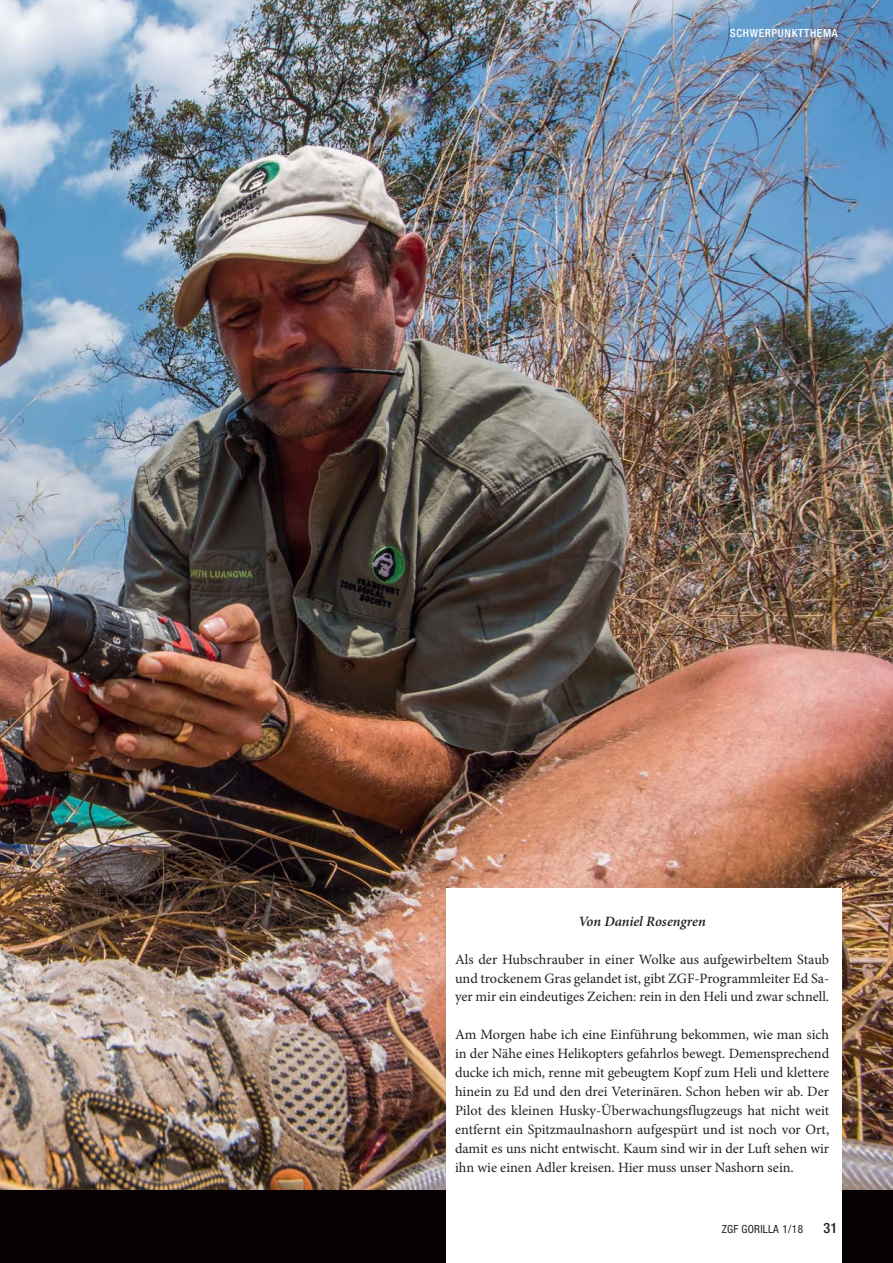
<style>
.page{position:relative;width:893px;height:1263px;background:#fff}
.page>*{position:absolute;margin:0;border:0;box-sizing:border-box;transform-origin:0 0}
.t1{font:14.25px/18.9px "Minion Pro";color:#231f20;text-align:justify}
.t2{font:italic 600 14.25px "Minion Pro";color:#231f20}
.t3{font:500 condensed 14.25px "Helvetica Neue LT";color:#231f20}
.t4{font:500 condensed 11.25px "Helvetica Neue LT";letter-spacing:.06em;color:#fff}
.t5{font:condensed 11.25px "Helvetica Neue LT";letter-spacing:.02em;color:#231f20}
</style>
<div class="page">
<img style="left:0;top:0;width:893px;height:1190px">
<div style="left:0;top:1190px;width:893px;height:73px;background:#090204"></div>
<div style="left:747px;top:888px;width:95px;height:375px;background:#fff"></div>
<div style="left:446px;top:888px;width:392px;height:375px;background:#fff"></div>
<p class="t4" style="left:730px;top:29px;width:109px">SCHWERPUNKTTHEMA</p>
<p class="t2" style="left:578px;top:916px;width:129px">Von Daniel Rosengren</p>
<p class="t1" style="left:455px;top:951px;width:376px">Als der Hubschrauber in einer Wolke aus aufgewirbeltem Staub und trockenem Gras gelandet ist, gibt ZGF-Programmleiter Ed Sa&shy;yer mir ein eindeutiges Zeichen: rein in den Heli und zwar schnell.</p>
<p class="t1" style="left:455px;top:1026px;width:376px">Am Morgen habe ich eine Einführung bekommen, wie man sich in der Nähe eines Helikopters gefahrlos bewegt. Demensprechend ducke ich mich, renne mit gebeugtem Kopf zum Heli und klettere hinein zu Ed und den drei Veterinären. Schon heben wir ab. Der Pilot des kleinen Husky-Überwachungsflugzeugs hat nicht weit entfernt ein Spitzmaulnashorn aufgespürt und ist noch vor Ort, damit es uns nicht entwischt. Kaum sind wir in der Luft sehen wir ihn wie einen Adler kreisen. Hier muss unser Nashorn sein.</p>
<p class="t5" style="left:722px;top:1225px;width:83px">ZGF GORILLA 1/18</p>
<p class="t3" style="left:824px;top:1223px;width:15px">31</p>
</div>
